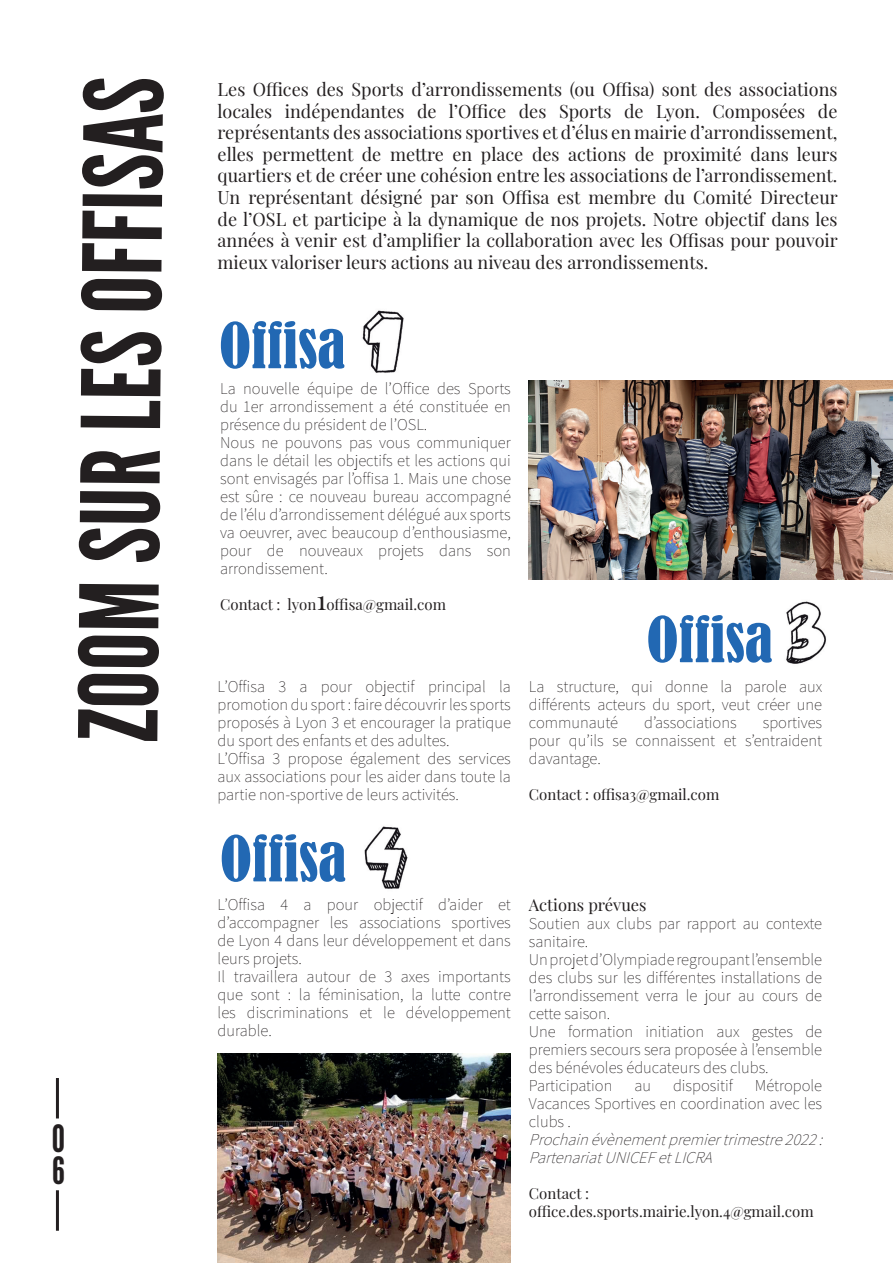
<style>
.page{position:relative;width:893px;height:1263px;background:#fff}
.page>*{position:absolute;margin:0;border:0;box-sizing:border-box;transform-origin:0 0}
.t1{font:108px "League Gothic";letter-spacing:-.01em;color:#231f20}
.t2{font:condensed 58.5px "Bernard";color:#2268b3}
.t3{font:37.5px/31.8px "League Gothic";color:#231f20}
.t4{font:18px/21.6px "Playfair Display";color:#231f20;text-align:justify}
.t5{font:200 16.5px/18px "Assistant";color:#231f20}
.t6{font:italic 200 16.5px/18px "Assistant";color:#231f20}
.t7{font:16.5px "Playfair Display";color:#231f20}
.t8{font:15px/18px "Playfair Display";color:#231f20}
.s1{font-size:27px}
</style>
<div class="page">
<hr style="left:56px;top:1190px;width:3px;height:41px;background:#231f20">
<hr style="left:56px;top:1078px;width:3px;height:40px;background:#231f20">
<img style="left:362px;top:310px;width:42px;height:63px">
<img style="left:786px;top:601px;width:40px;height:63px">
<img style="left:364px;top:826px;width:44px;height:63px">
<img style="left:217px;top:1053px;width:294px;height:210px">
<img style="left:529px;top:380px;width:364px;height:200px">
<h1 class="t1" style="left:57px;top:742px;width:667px;rotate:-90deg">ZOOM SUR LES OFFISAS</h1>
<h3 class="t3" style="left:52px;top:1123px;width:15px">0<br>6</h3>
<p class="t4" style="left:218px;top:77px;width:622px">Les Offices des Sports d’arrondissements (ou Offisa) sont des associations locales indépendantes de l’Office des Sports de Lyon. Composées de représentants des associations sportives et d’élus en mairie d’arrondissement, elles permettent de mettre en place des actions de proximité dans leurs quartiers et de créer une cohésion entre les associations de l’arrondissement.<br>Un représentant désigné par son Offisa est membre du Comité Directeur de l’OSL et participe à la dynamique de nos projets. Notre objectif dans les années à venir est d’amplifier la collaboration avec les Offisas pour pouvoir mieux valoriser leurs actions au niveau des arrondissements.</p>
<h2 class="t2" style="left:219px;top:312px;width:128px">OFFISA</h2>
<p class="t5" style="left:220px;top:378px;width:292px">La nouvelle équipe de l’Office des Sports du 1er arrondissement a été constituée en présence du président de l’OSL.<br>Nous ne pouvons pas vous communiquer dans le détail les objectifs et les actions qui sont envisagés par l’offisa 1. Mais une chose est sûre : ce nouveau bureau accompagné de l’élu d’arrondissement délégué aux sports va oeuvrer, avec beaucoup d’enthousiasme, pour de nouveaux projets dans son arrondissement.</p>
<p class="t8" style="left:220px;top:594px;width:227px">Contact : lyon<span class="s1">1</span>offisa@gmail.com</p>
<h2 class="t2" style="left:647px;top:606px;width:128px">OFFISA</h2>
<p class="t5" style="left:218px;top:677px;width:295px">L’Offisa 3 a pour objectif principal la promotion du sport : faire découvrir les sports proposés à Lyon 3 et encourager la pratique du sport des enfants et des adultes.<br>L’Offisa 3 propose également des services aux associations pour les aider dans toute la partie non-sportive de leurs activités.</p>
<p class="t5" style="left:529px;top:677px;width:295px;text-align:justify">La structure, qui donne la parole aux différents acteurs du sport, veut créer une communauté</p>
<p class="t5" style="left:644px;top:713px;width:94px">d’associations</p>
<p class="t5" style="left:529px;top:713px;width:295px;text-align:justify;text-indent:234px">sportives pour qu’ils se connaissent et s’entraident davantage.</p>
<p class="t8" style="left:529px;top:784px;width:192px">Contact : offisa3@gmail.com</p>
<h2 class="t2" style="left:220px;top:825px;width:128px">OFFISA</h2>
<p class="t5" style="left:218px;top:895px;width:295px">L’Offisa 4 a pour objectif d’aider et d’accompagner les associations sportives de Lyon 4 dans leur développement et dans leurs projets.<br>Il travaillera autour de 3 axes importants que sont : la féminisation, la lutte contre les discriminations et le développement durable.</p>
<p class="t7" style="left:529px;top:892px;width:119px">Actions prévues</p>
<p class="t5" style="left:529px;top:914px;width:295px">Soutien aux clubs par rapport au contexte sanitaire.<br>Un projet d’Olympiade regroupant l’ensemble des clubs sur les différentes installations de l’arrondissement verra le jour au cours de cette saison.<br>Une formation initiation aux gestes de premiers secours sera proposée à l’ensemble des bénévoles éducateurs des clubs.<br>Participation</p>
<p class="t5" style="left:529px;top:1076px;width:295px;text-align:justify;text-indent:226px">Métropole Vacances Sportives en coordination avec les clubs .</p>
<p class="t6" style="left:529px;top:1130px;width:300px">Prochainévènementpremiertrimestre2022:<br>PartenariatUNICEFetLICRA</p>
<p class="t8" style="left:529px;top:1183px;width:286px">Contact : office.des.sports.mairie.lyon.4@gmail.com</p>
<p class="t5" style="left:634px;top:1076px;width:18px">au</p>
<p class="t5" style="left:673px;top:1076px;width:61px">dispositif</p>
</div>
